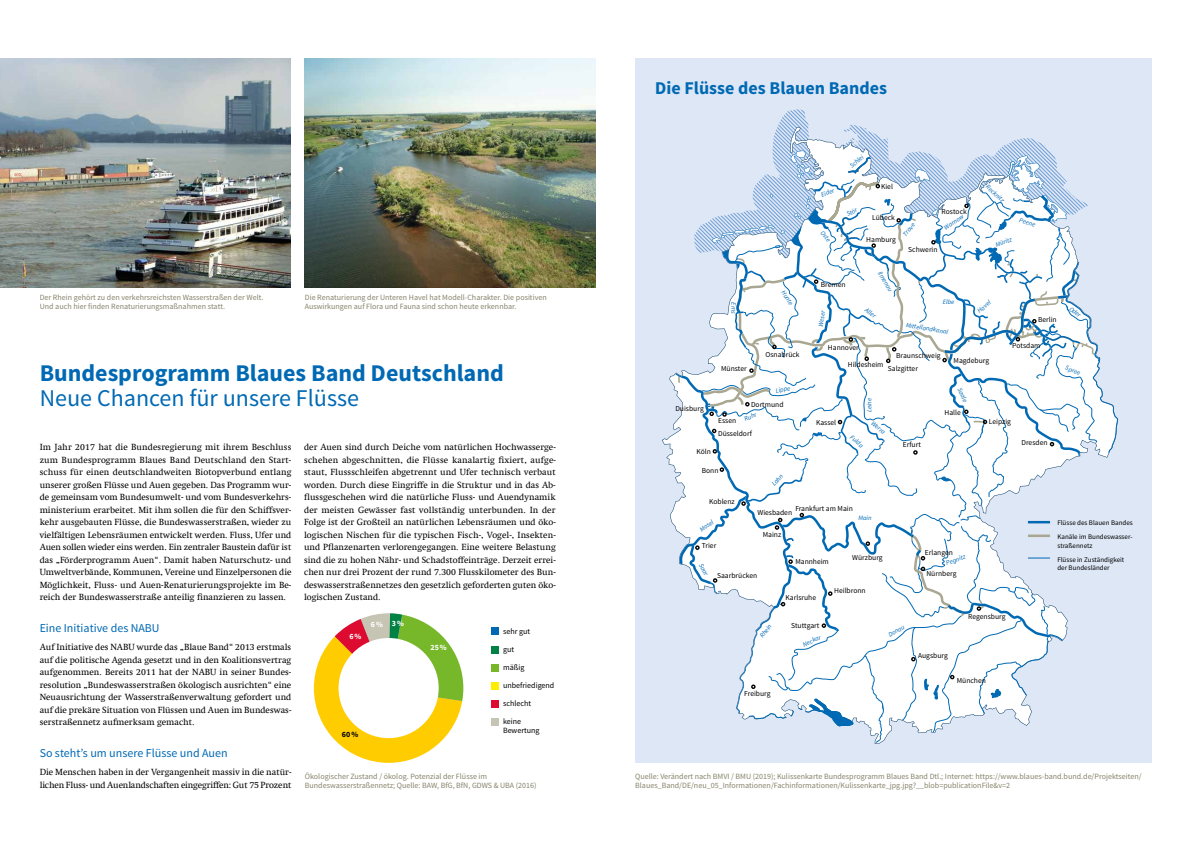
<style>
.page{position:relative;width:1191px;height:842px;background:#fff}
.page>*{position:absolute;margin:0;border:0;box-sizing:border-box;transform-origin:0 0}
.t1{font:700 24px "Source Sans Pro";color:#0069b4}
.t2{font:24px "Source Sans Pro";color:#0069b4}
.t3{font:700 18px "Source Sans Pro";color:#0069b4}
.t4{font:12px "Source Sans Pro";color:#0069b4}
.t5{font:9px/12.5px "Swift Com";color:#000;text-align:justify}
.t6{font:8px/9px "Source Sans Pro";color:#86846b}
.t7{font:8px/9px "Source Sans Pro";color:#000}
.t8{font:700 8px "Source Sans Pro";color:#fff}
.t9{font:700 8px "Source Sans Pro";color:#000}
.t10{font:7.5px "Source Sans Pro";color:#000}
.t11{font:7px/13.7px "Source Sans Pro";color:#000}
.t12{font:italic 6.6px "Source Sans Pro";color:#0069b4}
</style>
<div class="page">
<img style="left:0;top:58px;width:291px;height:230px">
<img style="left:305px;top:58px;width:290px;height:230px">
<svg style="left:314px;top:613px;width:149px;height:150px"></svg>
<div style="left:338px;top:638px;width:101px;height:100px;background:#fff;border-radius:50%"></div>
<div style="left:490px;top:627px;width:8px;height:8px;background:#0069b4"></div>
<div style="left:490px;top:646px;width:8px;height:8px;background:#008244"></div>
<div style="left:490px;top:664px;width:8px;height:8px;background:#76b82a"></div>
<div style="left:490px;top:682px;width:8px;height:7px;background:#ffed00"></div>
<div style="left:490px;top:700px;width:8px;height:8px;background:#dd0b2f"></div>
<div style="left:490px;top:718px;width:8px;height:7px;background:#c6c4b3"></div>
<div style="left:635px;top:58px;width:516px;height:705px;background:#dee7f6"></div>
<svg style="left:675px;top:110px;width:443px;height:633px"></svg>
<h2 class="t3" style="left:655px;top:76px;width:233px">Die Flüsse des Blauen Bandes</h2>
<p class="t12" style="left:820px;top:191px;width:15px;rotate:-23deg">Eider</p>
<p class="t12" style="left:825px;top:229px;width:14px;rotate:50deg">Oste</p>
<p class="t12" style="left:848px;top:164px;width:17px;rotate:-42deg">Schlei</p>
<p class="t12" style="left:845px;top:211px;width:13px;rotate:-28deg">Stör</p>
<p class="t10" style="left:881px;top:182px;width:13px">Kiel</p>
<p class="t10" style="left:872px;top:213px;width:24px">Lübeck</p>
<p class="t10" style="left:866px;top:235px;width:31px">Hamburg</p>
<p class="t10" style="left:941px;top:207px;width:27px">Rostock</p>
<p class="t12" style="left:901px;top:232px;width:17px;rotate:-49deg">Trave</p>
<p class="t12" style="left:942px;top:225px;width:24px;rotate:-34deg">Warnow</p>
<p class="t10" style="left:908px;top:245px;width:31px">Schwerin</p>
<p class="t12" style="left:989px;top:182px;width:24px;rotate:43deg">Recknitz</p>
<p class="t12" style="left:1020px;top:216px;width:18px;rotate:15deg">Peene</p>
<p class="t12" style="left:994px;top:241px;width:18px;rotate:-18deg">Müritz</p>
<p class="t6" style="left:40px;top:293px;width:225px">Der Rhein gehört zu den verkehrsreichsten Wasserstraßen der Welt.<br>Und auch hier finden Renaturierungsmaßnahmen statt.</p>
<p class="t6" style="left:305px;top:293px;width:243px">Die Renaturierung der Unteren Havel hat Modell-Charakter. Die positiven<br>Auswirkungen auf Flora und Fauna sind schon heute erkennbar.</p>
<p class="t12" style="left:738px;top:302px;width:13px;rotate:90deg">Ems</p>
<p class="t12" style="left:786px;top:289px;width:18px;rotate:58deg">Hunte</p>
<p class="t10" style="left:821px;top:280px;width:26px">Bremen</p>
<p class="t12" style="left:883px;top:269px;width:24px;rotate:59deg">Ilmenau</p>
<p class="t12" style="left:816px;top:326px;width:18px;rotate:-81deg">Weser</p>
<p class="t12" style="left:868px;top:306px;width:14px;rotate:34deg">Aller</p>
<p class="t12" style="left:942px;top:297px;width:13px">Elbe</p>
<p class="t12" style="left:906px;top:320px;width:44px;rotate:10deg">Mittellandkanal</p>
<p class="t12" style="left:975px;top:308px;width:17px;rotate:-39deg">Havel</p>
<p class="t12" style="left:1072px;top:305px;width:15px;rotate:39deg">Oder</p>
<p class="t10" style="left:1038px;top:315px;width:20px">Berlin</p>
<h1 class="t1" style="left:40px;top:358px;width:466px">Bundesprogramm Blaues Band Deutschland</h1>
<h1 class="t2" style="left:40px;top:383px;width:321px">Neue Chancen für unsere Flüsse</h1>
<p class="t5" style="left:40px;top:441px;width:253px">Im Jahr 2017 hat die Bundesregierung mit ihrem Beschluss zum Bundesprogramm Blaues Band Deutschland den Start&shy;schuss für einen deutschlandweiten Biotopverbund entlang unserer großen Flüsse und Auen gegeben. Das Programm wur&shy;de gemeinsam vom Bundesumwelt- und vom Bundesverkehrs&shy;ministerium erarbeitet. Mit ihm sollen die für den Schiffsver&shy;kehr ausgebauten Flüsse, die Bundeswasserstraßen, wieder zu vielfältigen Lebensräumen entwickelt werden. Fluss, Ufer und Auen sollen wieder eins werden. Ein zentraler Baustein dafür ist das „Förderprogramm Auen“. Damit haben Naturschutz- und Umweltverbände, Kommunen, Vereine und Einzelpersonen die Möglichkeit, Fluss- und Auen-Renaturierungsprojekte im Be&shy;reich der Bundeswasserstraße anteilig finanzieren zu lassen.</p>
<h3 class="t4" style="left:40px;top:620px;width:121px">Eine Initiative des NABU</h3>
<p class="t5" style="left:40px;top:641px;width:253px">Auf Initiative des NABU wurde das „Blaue Band“ 2013 erstmals auf die politische Agenda gesetzt und in den Koalitionsvertrag aufgenommen. Bereits 2011 hat der NABU in seiner Bundes&shy;resolution „Bundeswasserstraßen ökologisch ausrichten“ eine Neuausrichtung der Wasserstraßenverwaltung gefordert und auf die prekäre Situation von Flüssen und Auen im Bundeswas&shy;serstraßennetz aufmerksam gemacht.</p>
<h3 class="t4" style="left:40px;top:745px;width:189px">So stehtʼs um unsere Flüsse und Auen</h3>
<p class="t5" style="left:40px;top:766px;width:253px">Die Menschen haben in der Vergangenheit massiv in die natür&shy;lichen Fluss- und Auenlandschaften eingegriffen: Gut 75 Prozent</p>
<p class="t5" style="left:304px;top:441px;width:253px">der Auen sind durch Deiche vom natürlichen Hochwasserge&shy;schehen abgeschnitten, die Flüsse kanalartig fixiert, aufge&shy;staut, Flussschleifen abgetrennt und Ufer technisch verbaut worden. Durch diese Eingriffe in die Struktur und in das Ab&shy;flussgeschehen wird die natürliche Fluss- und Auendynamik der meisten Gewässer fast vollständig unterbunden. In der Folge ist der Großteil an natürlichen Lebensräumen und öko&shy;logischen Nischen für die typischen Fisch-, Vogel-, Insekten&shy;und Pflanzenarten verlorengegangen. Eine weitere Belastung sind die zu hohen Nähr- und Schadstoffeinträge. Derzeit errei&shy;chen nur drei Prozent der rund 7.300 Flusskilometer des Bun&shy;deswasserstraßennetzes den gesetzlich geforderten guten öko&shy;logischen Zustand.</p>
<p class="t8" style="left:371px;top:619px;width:35px">6% 3%</p>
<p class="t7" style="left:503px;top:627px;width:29px">sehr gut</p>
<p class="t7" style="left:503px;top:645px;width:13px">gut</p>
<p class="t7" style="left:503px;top:663px;width:23px">mäßig</p>
<p class="t7" style="left:503px;top:681px;width:53px">unbefriedigend</p>
<p class="t7" style="left:503px;top:699px;width:30px">schlecht</p>
<p class="t7" style="left:503px;top:717px;width:38px">keine<br>Bewertung</p>
<p class="t6" style="left:305px;top:771px;width:233px">Ökologischer Zustand / ökolog. Potenzial der Flüsse im<br>Bundeswasserstraßennetz; Quelle: BAW, BfG, BfN, GDWS &amp; UBA (2016)</p>
<p class="t8" style="left:349px;top:631px;width:14px">6%</p>
<p class="t8" style="left:430px;top:642px;width:18px">25%</p>
<p class="t9" style="left:342px;top:729px;width:18px">60%</p>
<p class="t10" style="left:721px;top:363px;width:27px">Münster</p>
<p class="t10" style="left:765px;top:350px;width:36px">Osnabrück</p>
<p class="t10" style="left:828px;top:343px;width:32px">Hannover</p>
<p class="t10" style="left:1012px;top:341px;width:30px">Potsdam</p>
<p class="t10" style="left:896px;top:350px;width:46px">Braunschweig</p>
<p class="t10" style="left:848px;top:360px;width:37px">Hildesheim</p>
<p class="t10" style="left:888px;top:363px;width:32px">Salzgitter</p>
<p class="t10" style="left:953px;top:356px;width:37px">Magdeburg</p>
<p class="t10" style="left:675px;top:404px;width:30px">Duisburg</p>
<p class="t10" style="left:696px;top:447px;width:16px">Köln</p>
<p class="t12" style="left:775px;top:387px;width:16px;rotate:-10deg">Lippe</p>
<p class="t10" style="left:718px;top:416px;width:20px">Essen</p>
<p class="t10" style="left:751px;top:400px;width:34px">Dortmund</p>
<p class="t12" style="left:743px;top:416px;width:14px;rotate:-25deg">Ruhr</p>
<p class="t10" style="left:718px;top:429px;width:35px">Düsseldorf</p>
<p class="t10" style="left:816px;top:417px;width:22px">Kassel</p>
<p class="t12" style="left:865px;top:412px;width:16px;rotate:-90deg">Leine</p>
<p class="t12" style="left:853px;top:433px;width:17px;rotate:40deg">Fulda</p>
<p class="t12" style="left:875px;top:419px;width:18px;rotate:41deg">Werra</p>
<p class="t10" style="left:903px;top:440px;width:19px">Erfurt</p>
<p class="t12" style="left:963px;top:386px;width:17px;rotate:66deg">Saale</p>
<p class="t10" style="left:944px;top:408px;width:18px">Halle</p>
<p class="t10" style="left:988px;top:416px;width:24px">Leipzig</p>
<p class="t10" style="left:1021px;top:438px;width:28px">Dresden</p>
<p class="t10" style="left:701px;top:466px;width:18px">Bonn</p>
<p class="t12" style="left:770px;top:482px;width:15px;rotate:-46deg">Lahn</p>
<p class="t10" style="left:709px;top:496px;width:27px">Koblenz</p>
<p class="t12" style="left:698px;top:527px;width:17px;rotate:-36deg">Mosel</p>
<p class="t10" style="left:701px;top:540px;width:16px">Trier</p>
<p class="t10" style="left:795px;top:503px;width:59px">Frankfurt am Main</p>
<p class="t10" style="left:757px;top:508px;width:36px">Wiesbaden</p>
<p class="t12" style="left:858px;top:513px;width:15px">Main</p>
<p class="t10" style="left:762px;top:530px;width:20px">Mainz</p>
<p class="t12" style="left:704px;top:562px;width:14px;rotate:61deg">Saar</p>
<p class="t10" style="left:717px;top:571px;width:42px">Saarbrücken</p>
<p class="t12" style="left:758px;top:635px;width:17px;rotate:-53deg">Rhein</p>
<p class="t10" style="left:852px;top:552px;width:32px">Würzburg</p>
<p class="t10" style="left:795px;top:556px;width:35px">Mannheim</p>
<p class="t10" style="left:785px;top:593px;width:32px">Karlsruhe</p>
<p class="t10" style="left:791px;top:621px;width:30px">Stuttgart</p>
<p class="t10" style="left:834px;top:586px;width:33px">Heilbronn</p>
<p class="t12" style="left:887px;top:632px;width:19px;rotate:-31deg">Donau</p>
<p class="t12" style="left:801px;top:641px;width:21px;rotate:-25deg">Neckar</p>
<p class="t10" style="left:744px;top:689px;width:28px">Freiburg</p>
<p class="t10" style="left:925px;top:547px;width:30px">Erlangen</p>
<p class="t12" style="left:945px;top:559px;width:22px;rotate:-19deg">Pegnitz</p>
<p class="t10" style="left:926px;top:569px;width:31px">Nürnberg</p>
<p class="t10" style="left:918px;top:651px;width:31px">Augsburg</p>
<p class="t10" style="left:968px;top:612px;width:39px">Regensburg</p>
<p class="t10" style="left:956px;top:675px;width:31px">München</p>
<p class="t12" style="left:1067px;top:364px;width:17px;rotate:20deg">Spree</p>
<p class="t11" style="left:1057px;top:516px;width:77px">Flüsse des Blauen Bandes<br>Kanäle im Bundeswasser-</p>
<p class="t11" style="left:1057px;top:539px;width:68px">straßennetz<br>Flüsse in Zuständigkeit</p>
<p class="t11" style="left:1057px;top:561px;width:54px">der Bundesländer</p>
<p class="t6" style="left:635px;top:772px;width:508px">Quelle: Verändert nach BMVI / BMU (2019); Kulissenkarte Bundesprogramm Blaues Band Dtl.; Internet: https://www.blaues-band.bund.de/Projektseiten/<br>Blaues_Band/DE/neu_05_Informationen/Fachinformationen/Kulissenkarte_jpg.jpg?__blob=publicationFile&amp;v=2</p>
</div>
